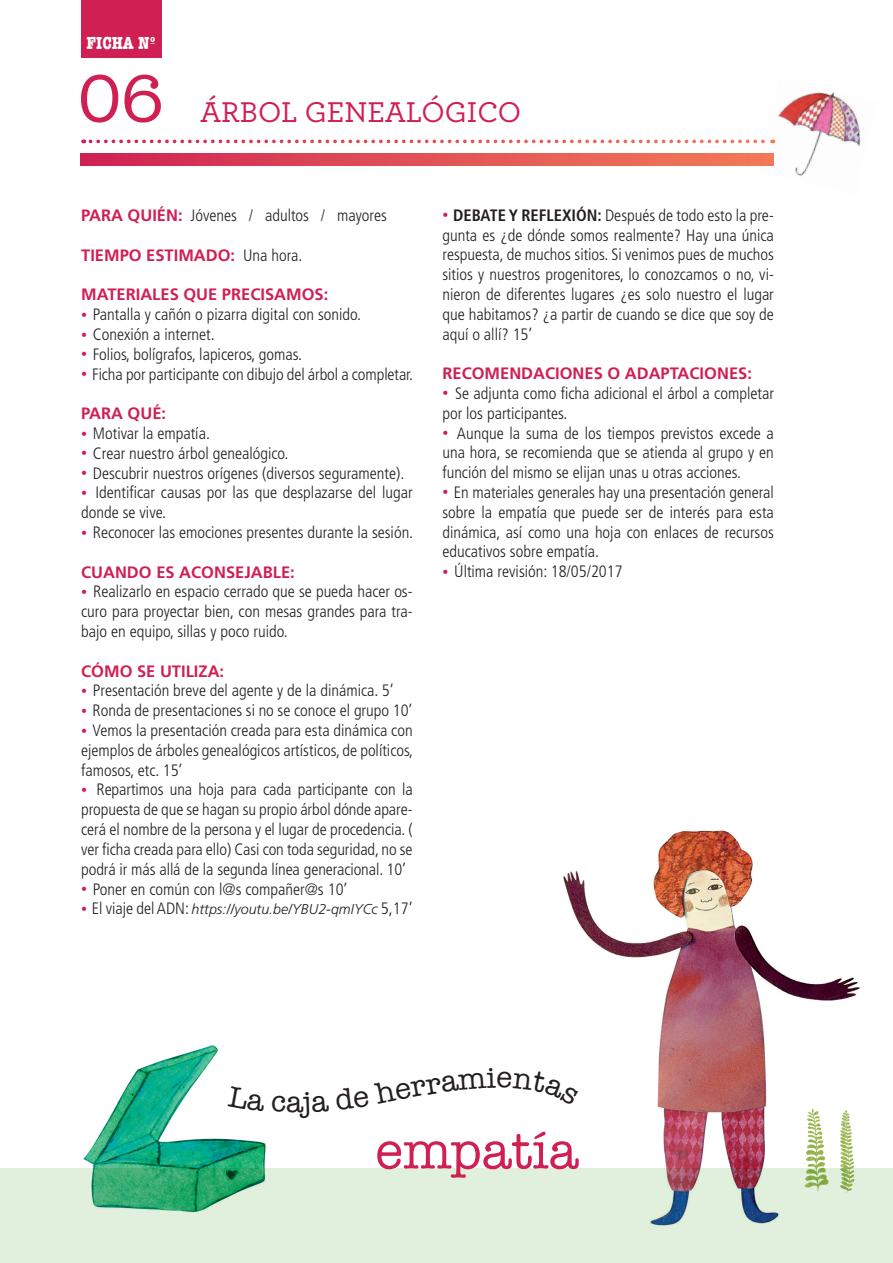
<style>
.page{position:relative;width:893px;height:1263px;background:#fff}
.page>*{position:absolute;margin:0;border:0;box-sizing:border-box;transform-origin:0 0}
.t1{font:67.5px "American Typewriter";color:#d01f53}
.t2{font:52.5px "American Typewriter";color:#d01f53}
.t3{font:30.3px "American Typewriter";color:#231f20}
.t4{font:500 30px "Archer";color:#d01f53}
.t5{font:700 condensed 18px "American Typewriter";color:#fff}
.t6{font:300 condensed 16.5px/19.8px "Frutiger";color:#231f20;text-align:justify}
.t7{font:700 16.5px "Frutiger";color:#d01f53}
.t8{font:italic 300 14.25px "Frutiger";color:#231f20}
.s1{font-weight:700;font-stretch:normal;color:#d01f53}
.s2{font-weight:300;font-stretch:condensed;color:#231f20}
.s3{font-size:12px;color:#d01f53}
.s4{font-style:normal;font-stretch:condensed;font-size:12px;color:#d01f53}
.s5{font-style:normal;font-stretch:condensed;font-size:16.5px}
.s6{font-weight:700}
</style>
<div class="page">
<img style="left:762px;top:92px;width:99px;height:84px">
<div style="left:0;top:1168px;width:893px;height:95px;background:#e1efdd"></div>
<img style="left:563px;top:830px;width:297px;height:396px">
<img style="left:83px;top:1045px;width:183px;height:167px">
<div style="left:81px;top:0;width:81px;height:57px;background:#d01f53"></div>
<svg style="left:90px;top:140px;width:683px;height:3px"></svg>
<svg style="left:81px;top:153px;width:693px;height:13px;background:#e05055"></svg>
<img style="left:800px;top:1099px;width:60px;height:102px">
<svg style="left:228px;top:1086px;width:37px;height:25px"></svg>
<svg style="left:563px;top:1067px;width:16px;height:43px"></svg>
<p class="t5" style="left:87px;top:29px;width:71px">FICHA Nº</p>
<p class="t1" style="left:78px;top:47px;width:87px">06</p>
<p class="t4" style="left:200px;top:90px;width:323px">ÁRBOL GENEALÓGICO</p>
<p class="t6" style="left:81px;top:206px;width:307px"><span class="s1">PARA QUIÉN:</span> Jóvenes / adultos / mayores</p>
<p class="t7" style="left:81px;top:245px;width:223px">TIEMPO ESTIMADO: <span class="s2">Una hora.</span></p>
<p class="t7" style="left:81px;top:285px;width:249px">MATERIALES QUE PRECISAMOS:</p>
<p class="t6" style="left:81px;top:305px;width:282px"><span class="s3">•</span> Pantalla y cañón o pizarra digital con sonido.</p>
<p class="t6" style="left:81px;top:325px;width:135px"><span class="s3">•</span> Conexión a internet.</p>
<p class="t6" style="left:81px;top:344px;width:222px"><span class="s3">•</span> Folios, bolígrafos, lapiceros, gomas.</p>
<p class="t6" style="left:81px;top:364px;width:334px"><span class="s3">•</span> Ficha por participante con dibujo del árbol a completar.</p>
<p class="t7" style="left:81px;top:404px;width:86px">PARA QUÉ:</p>
<p class="t6" style="left:81px;top:424px;width:130px"><span class="s3">•</span> Motivar la empatía.</p>
<p class="t6" style="left:81px;top:443px;width:209px"><span class="s3">•</span> Crear nuestro árbol genealógico.</p>
<p class="t6" style="left:81px;top:463px;width:325px"><span class="s3">•</span> Descubrir nuestros orígenes (diversos seguramente).</p>
<p class="t6" style="left:81px;top:483px;width:333px"><span class="s3">•</span> Identificar causas por las que desplazarse del lugar donde se vive.</p>
<p class="t6" style="left:81px;top:523px;width:334px"><span class="s3">•</span> Reconocer las emociones presentes durante la sesión.</p>
<p class="t7" style="left:81px;top:562px;width:215px">CUANDO ES ACONSEJABLE:</p>
<p class="t6" style="left:81px;top:582px;width:333px"><span class="s3">•</span> Realizarlo en espacio cerrado que se pueda hacer os&shy;curo para proyectar bien, con mesas grandes para tra&shy;bajo en equipo, sillas y poco ruido.</p>
<p class="t7" style="left:81px;top:661px;width:145px">CÓMO SE UTILIZA:</p>
<p class="t6" style="left:81px;top:681px;width:314px"><span class="s3">•</span> Presentación breve del agente y de la dinámica. 5’</p>
<p class="t6" style="left:81px;top:701px;width:333px"><span class="s3">•</span> Ronda de presentaciones si no se conoce el grupo 10’</p>
<p class="t6" style="left:81px;top:721px;width:334px"><span class="s3">•</span> Vemos la presentación creada para esta dinámica con ejemplos de árboles genealógicos artísticos, de políticos, famosos, etc. 15’</p>
<p class="t6" style="left:81px;top:780px;width:333px"><span class="s3">•</span> Repartimos una hoja para cada participante con la propuesta de que se hagan su propio árbol dónde apare&shy;cerá el nombre de la persona y el lugar de procedencia. ( ver ficha creada para ello) Casi con toda seguridad, no se podrá ir más allá de la segunda línea generacional. 10’</p>
<p class="t6" style="left:81px;top:879px;width:268px"><span class="s3">•</span> Poner en común con l@s compañer@s 10’</p>
<p class="t8" style="left:81px;top:901px;width:333px"><span class="s4">•</span> <span class="s5">El viaje del ADN:</span> https://youtu.be/YBU2-qmIYCc <span class="s5">5,17’</span></p>
<p class="t6" style="left:442px;top:205px;width:333px"><span class="s3">•</span> <span class="s6">DEBATE Y REFLEXIÓN:</span> Después de todo esto la pre&shy;gunta es ¿de dónde somos realmente? Hay una única respuesta, de muchos sitios. Si venimos pues de muchos sitios y nuestros progenitores, lo conozcamos o no, vi&shy;nieron de diferentes lugares ¿es solo nuestro el lugar que habitamos? ¿a partir de cuando se dice que soy de aquí o allí? 15’</p>
<p class="t7" style="left:442px;top:364px;width:311px">RECOMENDACIONES O ADAPTACIONES:</p>
<p class="t6" style="left:442px;top:384px;width:333px"><span class="s3">•</span> Se adjunta como ficha adicional el árbol a completar por los participantes.</p>
<p class="t6" style="left:442px;top:423px;width:333px"><span class="s3">•</span> Aunque la suma de los tiempos previstos excede a una hora, se recomienda que se atienda al grupo y en función del mismo se elijan unas u otras acciones.</p>
<p class="t6" style="left:442px;top:483px;width:333px"><span class="s3">•</span> En materiales generales hay una presentación general sobre la empatía que puede ser de interés para esta dinámica, así como una hoja con enlaces de recursos educativos sobre empatía.</p>
<p class="t6" style="left:442px;top:562px;width:182px"><span class="s3">•</span> Última revisión: 18/05/2017</p>
<h3 class="t3" style="left:286px;top:1079px;width:19px">a</h3>
<p class="t2" style="left:375px;top:1111px;width:205px">empatía</p>
</div>
